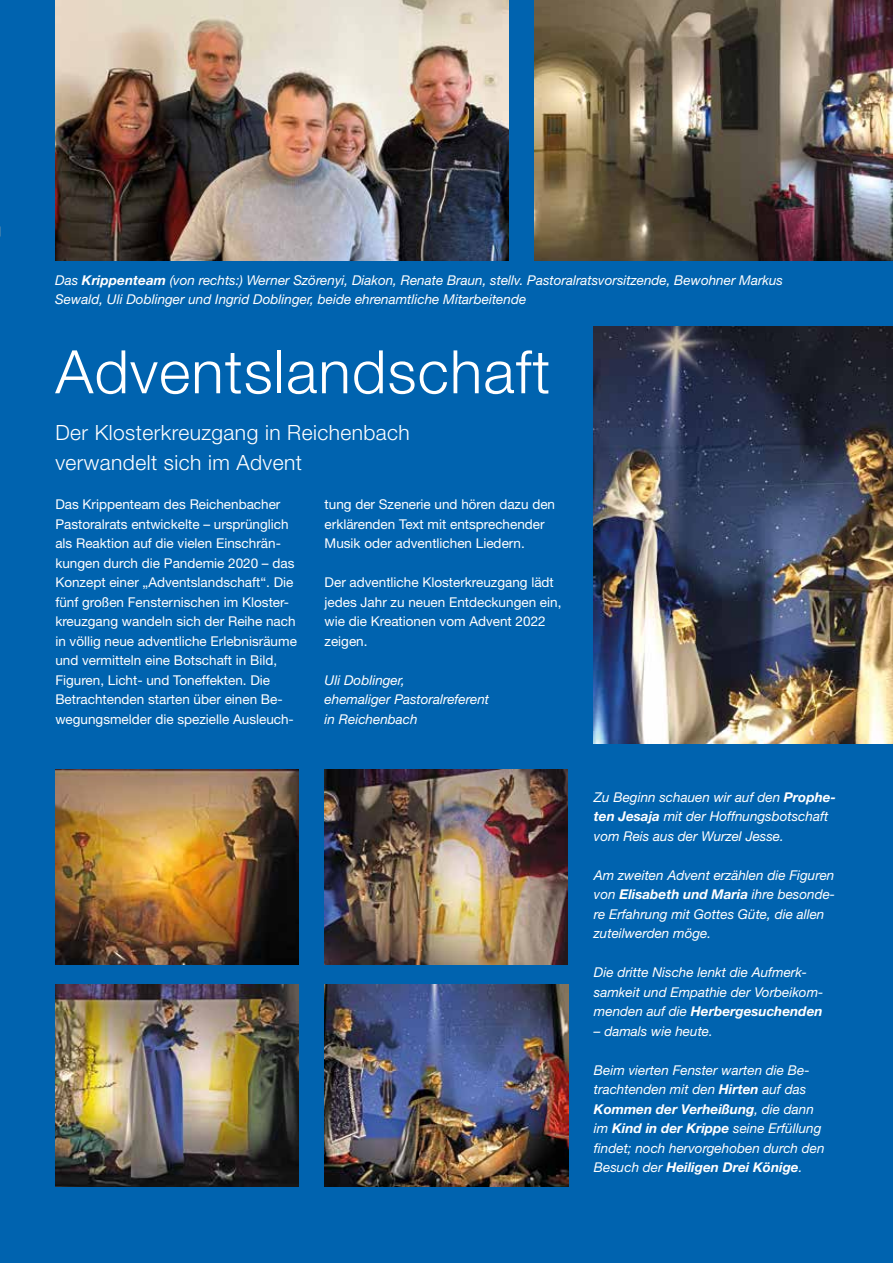
<style>
.page{position:relative;width:893px;height:1263px;background:#0063af}
.page>*{position:absolute;margin:0;border:0;box-sizing:border-box;transform-origin:0 0}
.t1{font:300 60px "Helvetica Neue LT Pro";letter-spacing:.02em;color:#fff}
.t2{font:300 21px/30px "Helvetica Neue LT Pro";letter-spacing:.02em;color:#fff}
.t3{font:italic 13.5px/19.5px "Helvetica Neue LT Pro";color:#fff}
.t4{font:13.5px/19.5px "Helvetica Neue LT Pro";color:#fff}
.s1{font-weight:700}
</style>
<div class="page">
<img style="left:55px;top:0;width:454px;height:260px">
<img style="left:55px;top:770px;width:244px;height:195px">
<img style="left:55px;top:985px;width:244px;height:201px">
<img style="left:325px;top:770px;width:243px;height:194px">
<img style="left:594px;top:326px;width:299px;height:417px">
<img style="left:325px;top:985px;width:243px;height:201px">
<img style="left:535px;top:0;width:358px;height:260px">
<p class="t3" style="left:55px;top:270px;width:729px">Das <span class="s1">Krippenteam</span> (von rechts:) Werner Szörenyi, Diakon, Renate Braun, stellv. Pastoralratsvorsitzende, Bewohner Markus<br>Sewald, Uli Doblinger und Ingrid Doblinger, beide ehrenamtliche Mitarbeitende</p>
<h1 class="t1" style="left:55px;top:335px;width:496px">Adventslandschaft</h1>
<h2 class="t2" style="left:55px;top:417px;width:356px">Der Klosterkreuzgang in Reichenbach verwandelt sich im Advent</h2>
<p class="t4" style="left:55px;top:494px;width:243px">Das Krippenteam des Reichenbacher Pastoralrats entwickelte – ursprünglich als Reaktion auf die vielen Einschrän&shy;kungen durch die Pandemie 2020 – das Konzept einer „Adventslandschaft“. Die fünf großen Fensternischen im Kloster&shy;kreuzgang wandeln sich der Reihe nach in völlig neue adventliche Erlebnisräume und vermitteln eine Botschaft in Bild, Figuren, Licht- und Toneffekten. Die Betrachtenden starten über einen Be&shy;wegungsmelder die spezielle Ausleuch-</p>
<p class="t4" style="left:325px;top:494px;width:232px">tung der Szenerie und hören dazu den erklärenden Text mit entsprechender<br>Musik oder adventlichen Liedern.</p>
<p class="t4" style="left:325px;top:572px;width:238px">Der adventliche Klosterkreuzgang lädt jedes Jahr zu neuen Entdeckungen ein, wie die Kreationen vom Advent 2022 zeigen.</p>
<p class="t3" style="left:325px;top:670px;width:166px">Uli Doblinger,<br>ehemaliger Pastoralreferent in Reichenbach</p>
<p class="t3" style="left:594px;top:787px;width:244px">Zu Beginn schauen wir auf den <span class="s1">Prophe&shy;ten Jesaja</span> mit der Hoffnungsbotschaft vom Reis aus der Wurzel Jesse.</p>
<p class="t3" style="left:594px;top:865px;width:243px">Am zweiten Advent erzählen die Figuren von <span class="s1">Elisabeth und Maria</span> ihre besonde&shy;re Erfahrung mit Gottes Güte, die allen zuteilwerden möge.</p>
<p class="t3" style="left:594px;top:962px;width:231px">Die dritte Nische lenkt die Aufmerk&shy;samkeit und Empathie der Vorbeikom&shy;menden auf die <span class="s1">Herbergesuchenden</span></p>
<p class="t3" style="left:594px;top:1021px;width:121px">– damals wie heute.</p>
<p class="t3" style="left:594px;top:1060px;width:232px">Beim vierten Fenster warten die Be&shy;trachtenden mit den <span class="s1">Hirten</span> auf das <span class="s1">Kommen der Verheißung</span>, die dann im <span class="s1">Kind in der Krippe</span> seine Erfüllung findet; noch hervorgehoben durch den Besuch der <span class="s1">Heiligen Drei Könige</span>.</p>
</div>
